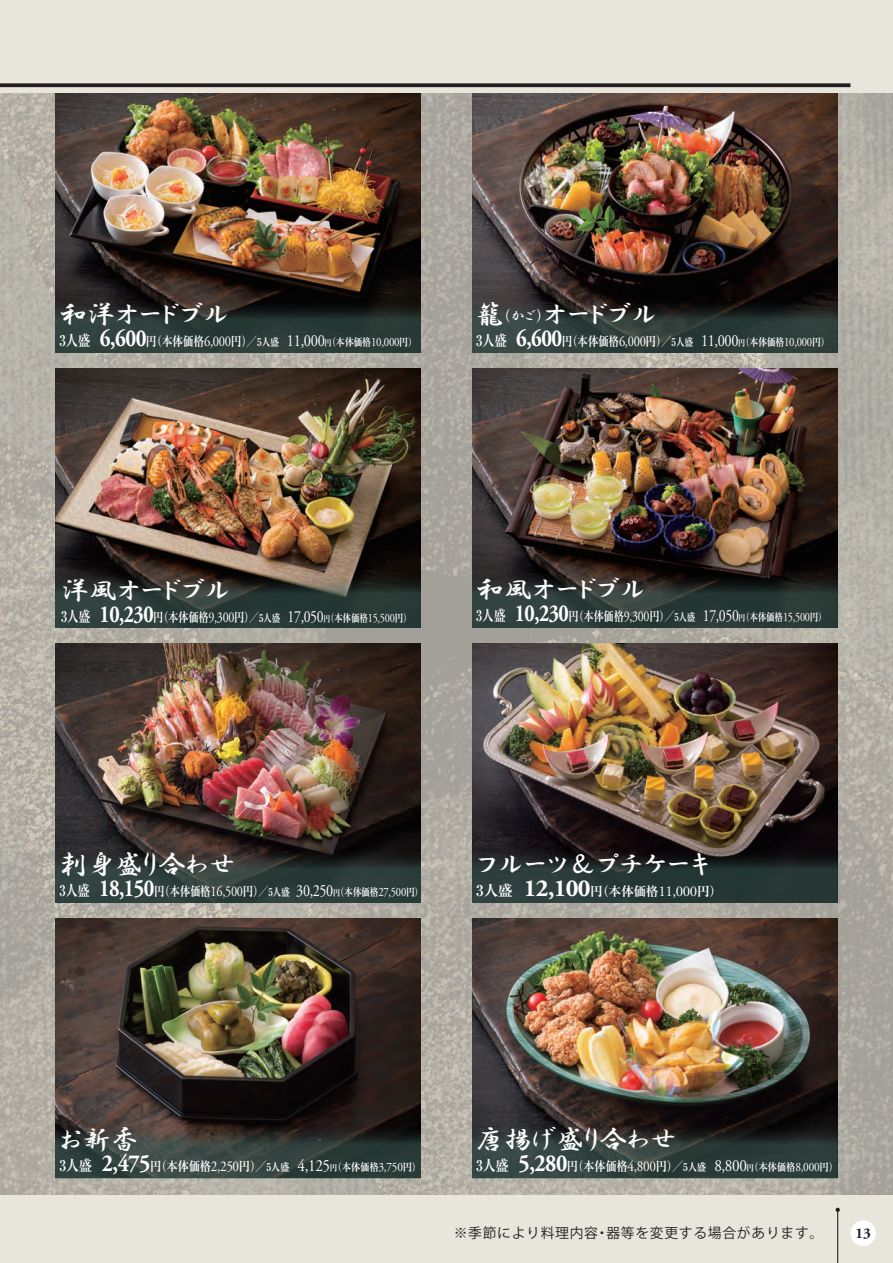
<style>
.page{position:relative;width:893px;height:1263px;background:#e8e5db}
.page>*{position:absolute;margin:0;border:0;box-sizing:border-box;transform-origin:0 0}
.t1{font:27.6px "HGP Gyoshotai";color:#fff}
.t2{font:700 14.85px "Adobe Garamond Pro";color:#231f20}
.t3{font:13.8px "Koz Go Pro";letter-spacing:.05em;color:#231f20}
.t4{font:700 12.75px "Ryumin Pro";color:#fff}
.t5{font:700 10.65px "Ryumin Pro";letter-spacing:-.025em;color:#fff;scale:.81 1}
.t6{font:700 10.65px "Ryumin Pro";letter-spacing:-.025em;color:#fff;scale:.89 1}
.t7{font:700 10.65px "Ryumin Pro";letter-spacing:-.025em;color:#fff;scale:.83 1}
.t8{font:700 10.65px "Ryumin Pro";letter-spacing:-.025em;color:#fff;scale:.85 1}
.t9{font:700 10.65px "Ryumin Pro";letter-spacing:-.025em;color:#fff;scale:.84 1}
.s1{font-size:14.85px}
.s2{font-family:"Adobe Garamond Pro";font-size:24.45px}
.s3{font-size:12.75px}
.s4{font-family:"Adobe Garamond Pro";font-weight:400;font-size:14.85px}
.s5{font-family:"Adobe Garamond Pro";font-weight:400;font-size:16.95px}
.s6{font-size:8.55px}
.s7{font-family:"Adobe Garamond Pro";font-weight:400;font-size:12.75px}
</style>
<div class="page">
<img style="left:0;top:94px;width:893px;height:1101px">
<hr style="left:837px;top:1210px;width:1px;height:53px;background:#231f20">
<svg style="left:836px;top:1208px;width:4px;height:4px"></svg>
<div style="left:850px;top:1220px;width:26px;height:26px;background:#fff;border-radius:50%"></div>
<img style="left:472px;top:918px;width:366px;height:205px">
<img style="left:472px;top:643px;width:366px;height:204px">
<img style="left:472px;top:368px;width:366px;height:204px">
<img style="left:472px;top:94px;width:366px;height:204px">
<img style="left:55px;top:918px;width:366px;height:205px">
<img style="left:55px;top:94px;width:366px;height:204px">
<img style="left:55px;top:368px;width:366px;height:204px">
<img style="left:55px;top:643px;width:366px;height:204px">
<svg style="left:55px;top:298px;width:366px;height:55px;background:#27322f"></svg>
<svg style="left:472px;top:298px;width:366px;height:55px;background:#2b3532"></svg>
<svg style="left:472px;top:572px;width:366px;height:56px;background:#293330"></svg>
<svg style="left:472px;top:847px;width:366px;height:56px;background:#242f2e"></svg>
<svg style="left:472px;top:1123px;width:366px;height:55px;background:#2c3735"></svg>
<svg style="left:55px;top:572px;width:366px;height:56px;background:#303a35"></svg>
<svg style="left:55px;top:847px;width:366px;height:56px;background:#2c3734"></svg>
<svg style="left:55px;top:1123px;width:366px;height:55px;background:#333b37"></svg>
<svg style="left:0;top:83px;width:850px;height:4px;background:#343030"></svg>
<h1 class="t1" style="left:60px;top:300px;width:171px">和洋オードブル</h1>
<p class="t8" style="left:60px;top:334px;width:422px"><span class="s1">3人盛</span> <span class="s2">6,600</span><span class="s3">円（本体価格</span><span class="s4">6,000</span><span class="s3">円）／</span>5人盛 <span class="s5">11,000</span><span class="s6">円</span>（本体価格<span class="s7">10,000</span>円）</p>
<h1 class="t1" style="left:476px;top:300px;width:183px">籠<span class="s1">（かご）</span>オードブル</h1>
<p class="t9" style="left:476px;top:334px;width:422px"><span class="s1">3人盛</span> <span class="s2">6,600</span><span class="s3">円（本体価格</span><span class="s4">6,000</span><span class="s3">円）／</span>5人盛 <span class="s5">11,000</span><span class="s6">円</span>（本体価格<span class="s7">10,000</span>円）</p>
<h1 class="t1" style="left:61px;top:576px;width:171px">洋風オードブル</h1>
<p class="t5" style="left:61px;top:609px;width:434px"><span class="s1">3人盛</span> <span class="s2">10,230</span><span class="s3">円（本体価格</span><span class="s4">9,300</span><span class="s3">円）／</span>5人盛 <span class="s5">17,050</span><span class="s6">円</span>（本体価格<span class="s7">15,500</span>円）</p>
<h1 class="t1" style="left:476px;top:575px;width:171px">和風オードブル</h1>
<p class="t5" style="left:476px;top:609px;width:434px"><span class="s1">3人盛</span> <span class="s2">10,230</span><span class="s3">円（本体価格</span><span class="s4">9,300</span><span class="s3">円）／</span>5人盛 <span class="s5">17,050</span><span class="s6">円</span>（本体価格<span class="s7">15,500</span>円）</p>
<h1 class="t1" style="left:60px;top:850px;width:177px">刺身盛り合わせ</h1>
<p class="t7" style="left:60px;top:884px;width:440px"><span class="s1">3人盛</span> <span class="s2">18,150</span><span class="s3">円（本体価格</span><span class="s4">16,500</span><span class="s3">円）／</span>5人盛 <span class="s5">30,250</span><span class="s6">円</span>（本体価格<span class="s7">27,500</span>円）</p>
<h1 class="t1" style="left:476px;top:850px;width:235px">フルーツ＆プチケーキ</h1>
<p class="t4" style="left:476px;top:881px;width:247px"><span class="s1">3人盛</span> <span class="s2">12,100</span>円（本体価格<span class="s4">11,000</span>円）</p>
<h1 class="t1" style="left:60px;top:1125px;width:80px">お新香</h1>
<p class="t6" style="left:60px;top:1159px;width:408px"><span class="s1">3人盛</span> <span class="s2">2,475</span><span class="s3">円（本体価格</span><span class="s4">2,250</span><span class="s3">円）／</span>5人盛 <span class="s5">4,125</span><span class="s6">円</span>（本体価格<span class="s7">3,750</span>円）</p>
<h1 class="t1" style="left:476px;top:1125px;width:202px">唐揚げ盛り合わせ</h1>
<p class="t6" style="left:476px;top:1159px;width:408px"><span class="s1">3人盛</span> <span class="s2">5,280</span><span class="s3">円（本体価格</span><span class="s4">4,800</span><span class="s3">円）／</span>5人盛 <span class="s5">8,800</span><span class="s6">円</span>（本体価格<span class="s7">8,000</span>円）</p>
<p class="t3" style="left:454px;top:1224px;width:371px">※季節により料理内容・器等を変更する場合があります。</p>
<h2 class="t2" style="left:855px;top:1225px;width:17px">13</h2>
</div>
